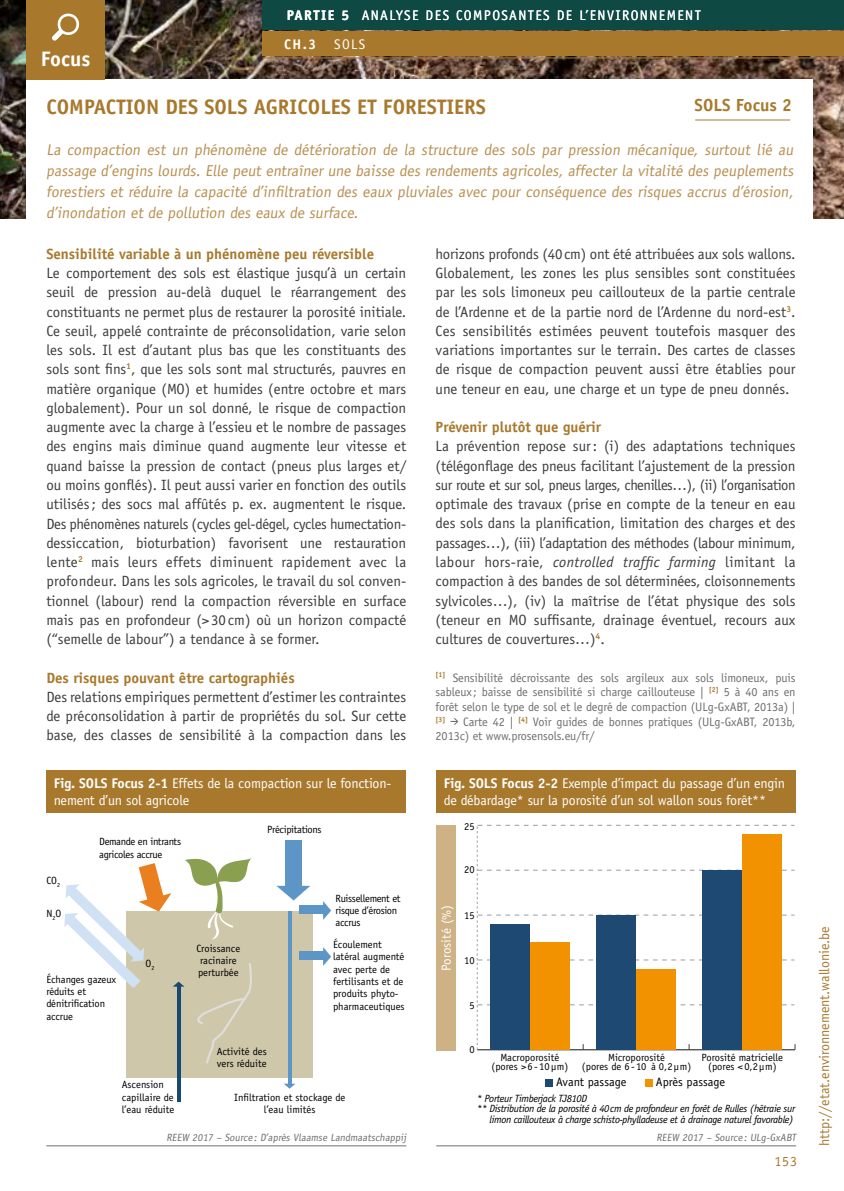
<style>
.page{position:relative;width:844px;height:1191px;background:#fff}
.page>*{position:absolute;margin:0;border:0;box-sizing:border-box;transform-origin:0 0}
.t1{font:700 21px "Officina Sans Std";color:#a8792d}
.t2{font:700 21px "Officina Sans Std";color:#fff}
.t3{font:700 17.5px "Officina Sans Std";color:#a8792d}
.t4{font:15.75px/21px "Officina Sans Std";letter-spacing:-.01em;color:#b99052;text-align:justify}
.t5{font:14.88px/19.2px "Officina Sans Std";color:#3c3c3b;text-align:justify}
.t6{font:700 14.88px "Officina Sans Std";color:#a8792d}
.t7{font:14px/17.5px "Officina Sans Std";letter-spacing:-.01em;color:#fff}
.t8{font:14px "Officina Sans Std";letter-spacing:.1em;color:#fff}
.t9{font:14px "Officina Sans Std";color:#a8792d}
.t10{font:700 14px "Officina Sans Std";color:#fff}
.t11{font:13.12px "Officina Sans Std";color:#fff}
.t12{font:12.25px/14.7px "Officina Sans Std";letter-spacing:-.01em;color:#706f6f;text-align:justify}
.t13{font:12.25px "Officina Sans Std";color:#000}
.t14{font:10.5px/12.2px "Officina Sans Std";color:#000}
.t15{font:italic 10.5px "Officina Sans Std";letter-spacing:-.03em;color:#000}
.t16{font:10.5px/12.2px "Officina Sans Std";letter-spacing:-.03em;color:#000}
.t17{font:10.5px "Officina Sans Std";color:#706f6f}
.t18{font:700 7.17px "Officina Sans Std";color:#a8792d}
.s1{font-weight:700}
.s2{font-style:italic}
</style>
<div class="page">
<img style="left:0;top:0;width:843px;height:219px">
<div style="left:262px;top:0;width:581px;height:30px;background:#0f4943"></div>
<svg style="left:0;top:31px;width:1px;height:25px"></svg>
<div style="left:262px;top:31px;width:581px;height:25px;background:#a8792d"></div>
<hr style="left:262px;top:58px;width:581px;height:1px;background:#a8792d">
<svg style="left:450px;top:718px;width:8px;height:6px"></svg>
<div style="left:26px;top:79px;width:787px;height:159px;background:#fff"></div>
<div style="left:26px;top:0;width:79px;height:79px;background:#a8792d"></div>
<svg style="left:52px;top:13px;width:28px;height:28px"></svg>
<hr style="left:46px;top:1145px;width:360px;height:1px;background:#706f6f">
<div style="left:46px;top:770px;width:360px;height:42px;background:#a8792d"></div>
<div style="left:126px;top:911px;width:187px;height:166px;background:#cfc7a9"></div>
<svg style="left:176px;top:1065px;width:4px;height:36px"></svg>
<svg style="left:287px;top:911px;width:4px;height:172px"></svg>
<svg style="left:284px;top:1083px;width:11px;height:5px"></svg>
<div style="left:299px;top:905px;width:26px;height:9px;background:#5e95c7"></div>
<svg style="left:323px;top:901px;width:8px;height:19px"></svg>
<div style="left:285px;top:840px;width:17px;height:48px;background:#5e95c7"></div>
<svg style="left:276px;top:886px;width:34px;height:14px"></svg>
<div style="left:299px;top:951px;width:26px;height:9px;background:#5e95c7"></div>
<svg style="left:323px;top:947px;width:8px;height:19px"></svg>
<svg style="left:64px;top:858px;width:188px;height:207px"></svg>
<hr style="left:477px;top:1049px;width:317px;height:1px;background:#3c3c3b">
<svg style="left:477px;top:825px;width:318px;height:224px"></svg>
<div style="left:530px;top:942px;width:39px;height:107px;background:#f39200"></div>
<div style="left:635px;top:969px;width:40px;height:80px;background:#f39200"></div>
<div style="left:741px;top:834px;width:40px;height:215px;background:#f39200"></div>
<div style="left:490px;top:924px;width:40px;height:125px;background:#1e4972"></div>
<div style="left:596px;top:915px;width:40px;height:134px;background:#1e4972"></div>
<div style="left:702px;top:870px;width:40px;height:179px;background:#1e4972"></div>
<hr style="left:436px;top:1145px;width:360px;height:1px;background:#706f6f">
<div style="left:436px;top:770px;width:360px;height:42px;background:#a8792d"></div>
<div style="left:436px;top:825px;width:19px;height:225px;background:#ceb185"></div>
<div style="left:545px;top:1079px;width:7px;height:7px;background:#1c4a72"></div>
<div style="left:645px;top:1079px;width:7px;height:7px;background:#f39200"></div>
<hr style="left:695px;top:120px;width:95px;height:1px;background:#a8792d">
<p class="t8" style="left:286px;top:7px;width:415px"><span class="s1">PARTIE 5</span> ANALYSE DES COMPOSANTES DE L’ENVIRONNEMENT</p>
<h1 class="t2" style="left:41px;top:46px;width:51px">Focus</h1>
<p class="t10" style="left:284px;top:35px;width:33px">CH.3</p>
<p class="t7" style="left:334px;top:35px;width:33px">SOLS</p>
<p class="t3" style="left:694px;top:94px;width:99px">SOLS Focus 2</p>
<h1 class="t1" style="left:46px;top:94px;width:441px">COMPACTION DES SOLS AGRICOLES ET FORESTIERS</h1>
<p class="t4" style="left:46px;top:139px;width:751px">La compaction est un phénomène de détérioration de la structure des sols par pression mécanique, surtout lié au passage d’engins lourds. Elle peut entraîner une baisse des rendements agricoles, affecter la vitalité des peuplements forestiers et réduire la capacité d’infiltration des eaux pluviales avec pour conséquence des risques accrus d’érosion, d’inondation et de pollution des eaux de surface.</p>
<p class="t6" style="left:46px;top:244px;width:329px">Sensibilité variable à un phénomène peu réversible</p>
<p class="t5" style="left:46px;top:263px;width:361px">Le comportement des sols est élastique jusqu’à un certain seuil de pression au-delà duquel le réarrangement des constituants ne permet plus de restaurer la porosité initiale.<br>Ce seuil, appelé contrainte de préconsolidation, varie selon les sols. Il est d’autant plus bas que les constituants des sols sont fins<sup>1</sup>, que les sols sont mal structurés, pauvres en matière organique (MO) et humides (entre octobre et mars globalement). Pour un sol donné, le risque de compaction augmente avec la charge à l’essieu et le nombre de passages des engins mais diminue quand augmente leur vitesse et quand baisse la pression de contact (pneus plus larges et/ ou moins gonflés). Il peut aussi varier en fonction des outils utilisés; des socs mal affûtés p. ex. augmentent le risque.<br>Des phénomènes naturels (cycles gel-dégel, cycles humectation&shy;dessiccation, bioturbation) favorisent une restauration lente<sup>2</sup> mais leurs effets diminuent rapidement avec la profondeur. Dans les sols agricoles, le travail du sol conven&shy;tionnel (labour) rend la compaction réversible en surface mais pas en profondeur (&gt;30cm) où un horizon compacté (“semelle de labour”) a tendance à se former.</p>
<p class="t6" style="left:46px;top:668px;width:250px">Des risques pouvant être cartographiés</p>
<p class="t5" style="left:46px;top:687px;width:361px">Des relations empiriques permettent d’estimer les contraintes de préconsolidation à partir de propriétés du sol. Sur cette base, des classes de sensibilité à la compaction dans les</p>
<p class="t7" style="left:54px;top:774px;width:339px"><span class="s1">Fig. SOLS Focus 2-1</span> Effets de la compaction sur le fonction&shy;nement d’un sol agricole</p>
<p class="t14" style="left:46px;top:874px;width:15px">CO<sub>2</sub></p>
<p class="t14" style="left:46px;top:907px;width:16px">N<sub>2</sub>O</p>
<p class="t16" style="left:99px;top:835px;width:83px">Demande en intrants agricoles accrue</p>
<p class="t14" style="left:146px;top:957px;width:10px">O<sub>2</sub></p>
<p class="t14" style="left:46px;top:973px;width:71px">Échanges gazeux réduits et dénitrification accrue</p>
<p class="t14" style="left:122px;top:1078px;width:54px">Ascension capillaire de l’eau réduite</p>
<p class="t16" style="left:267px;top:823px;width:56px">Précipitations</p>
<p class="t14" style="left:196px;top:942px;width:45px">Croissance racinaire perturbée</p>
<p class="t14" style="left:217px;top:1045px;width:51px">Activité des vers réduite</p>
<p class="t16" style="left:335px;top:892px;width:67px">Ruissellement et risque d’érosion accrus</p>
<p class="t14" style="left:333px;top:938px;width:73px">Écoulement latéral augmenté avec perte de fertilisants et de produits phyto&shy;pharmaceutiques</p>
<p class="t14" style="left:234px;top:1090px;width:113px;text-align:center">Infiltration et stockage de l’eau limités</p>
<p class="t17" style="left:166px;top:1131px;width:241px">REEW 2017 – Source : D’après Vlaamse Landmaatschappij</p>
<p class="t5" style="left:435px;top:244px;width:361px">horizons profonds (40cm) ont été attribuées aux sols wallons.<br>Globalement, les zones les plus sensibles sont constituées par les sols limoneux peu caillouteux de la partie centrale de l’Ardenne et de la partie nord de l’Ardenne du nord-est<sup>3</sup>.<br>Ces sensibilités estimées peuvent toutefois masquer des variations importantes sur le terrain. Des cartes de classes de risque de compaction peuvent aussi être établies pour une teneur en eau, une charge et un type de pneu donnés.</p>
<p class="t6" style="left:435px;top:418px;width:167px">Prévenir plutôt que guérir</p>
<p class="t5" style="left:435px;top:437px;width:361px">La prévention repose sur: (i) des adaptations techniques (télégonflage des pneus facilitant l’ajustement de la pression sur route et sur sol, pneus larges, chenilles…), (ii) l’organisation optimale des travaux (prise en compte de la teneur en eau des sols dans la planification, limitation des charges et des passages…), (iii) l’adaptation des méthodes (labour minimum, labour hors-raie, <span class="s2">controlled traffic farming</span> limitant la compaction à des bandes de sol déterminées, cloisonnements sylvicoles…), (iv) la maîtrise de l’état physique des sols (teneur en MO suffisante, drainage éventuel, recours aux cultures de couvertures…)<sup>4</sup>.</p>
<p class="t12" style="left:435px;top:670px;width:361px"><sup>[1]</sup> Sensibilité décroissante des sols argileux aux sols limoneux, puis sableux; baisse de sensibilité si charge caillouteuse | <sup>[2]</sup> 5 à 40 ans en forêt selon le type de sol et le degré de compaction (ULg-GxABT, 2013a) |</p>
<p class="t18" style="left:435px;top:714px;width:11px">[3]</p>
<p class="t12" style="left:435px;top:714px;width:361px;text-indent:28px">Carte 42 | <sup>[4]</sup> Voir guides de bonnes pratiques (ULg-GxABT, 2013b,<br>2013c) et www.prosensols.eu/fr/</p>
<p class="t7" style="left:443px;top:774px;width:343px"><span class="s1">Fig. SOLS Focus 2-2</span> Exemple d’impact du passage d’un engin de débardage* sur la porosité d’un sol wallon sous forêt**</p>
<p class="t14" style="left:464px;top:820px;width:12px">25</p>
<p class="t14" style="left:464px;top:863px;width:12px">20</p>
<p class="t11" style="left:438px;top:970px;width:68px;rotate:-90deg">Porosité (%)</p>
<p class="t14" style="left:464px;top:909px;width:12px">15</p>
<p class="t14" style="left:464px;top:954px;width:12px">10</p>
<p class="t14" style="left:469px;top:999px;width:7px">5</p>
<p class="t14" style="left:469px;top:1043px;width:7px">0</p>
<p class="t14" style="left:491px;top:1053px;width:78px;line-height:8.8px;text-align:center">Macroporosité (pores &gt; 6- 10μm)</p>
<p class="t14" style="left:581px;top:1053px;width:111px;line-height:8.8px;text-align:center">Microporosité<br>(pores de 6 -10 à 0,2μm)</p>
<p class="t14" style="left:701px;top:1053px;width:83px;line-height:8.8px;text-align:center">Porosité matricielle (pores &lt; 0,2μm)</p>
<p class="t15" style="left:476px;top:1092px;width:112px">* Porteur Timberjack TJ810D</p>
<p class="t15" style="left:476px;top:1102px;width:320px">** Distribution de la porosité à 40cm de profondeur en forêt de Rulles (hêtraie sur</p>
<p class="t15" style="left:489px;top:1113px;width:306px">limon caillouteux à charge schisto-phylladeuse et à drainage naturel favorable)</p>
<p class="t13" style="left:556px;top:1075px;width:72px">Avant passage</p>
<p class="t13" style="left:655px;top:1075px;width:71px">Après passage</p>
<p class="t17" style="left:656px;top:1131px;width:143px">REEW 2017 – Source : ULg-GxABT</p>
<p class="t9" style="left:774px;top:1153px;width:24px">153</p>
<p class="t9" style="left:816px;top:1146px;width:221px;rotate:-90deg">http://etat.environnement.wallonie.be</p>
</div>
